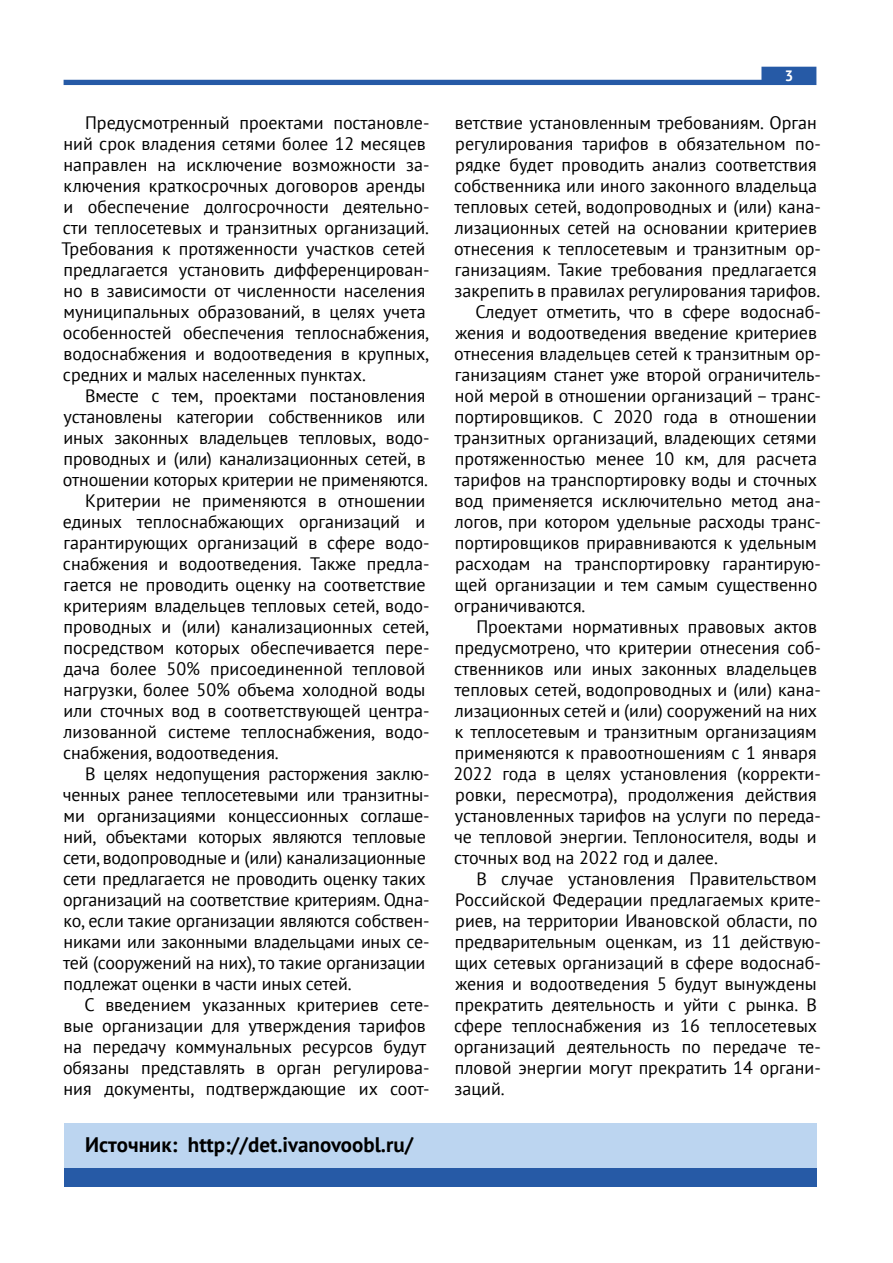
<style>
.page{position:relative;width:893px;height:1263px;background:#fff}
.page>*{position:absolute;margin:0;border:0;box-sizing:border-box;transform-origin:0 0}
.t1{font:700 21px "PT Sans";color:#000}
.t2{font:18px/21px "PT Sans";color:#000}
.t3{font:700 15px "PT Sans";color:#fff}
</style>
<div class="page">
<svg style="left:64px;top:67px;width:752px;height:18px"></svg>
<div style="left:64px;top:1168px;width:752px;height:18px;background:#265aa6"></div>
<div style="left:64px;top:1123px;width:752px;height:45px;background:#bcd5f0"></div>
<p class="t2" style="left:62px;top:111px;width:369px;text-indent:23px">Предусмотренный проектами постановле&shy;ний срок владения сетями более 12 месяцев направлен на исключение возможности за&shy;ключения краткосрочных договоров аренды и обеспечение долгосрочности деятельно&shy;сти теплосетевых и транзитных организаций.<br>Требования к протяженности участков сетей предлагается установить дифференцирован&shy;но в зависимости от численности населения муниципальных образований, в целях учета особенностей обеспечения теплоснабжения, водоснабжения и водоотведения в крупных, средних и малых населенных пунктах.</p>
<p class="t2" style="left:85px;top:385px;width:342px">Вместе с тем, проектами постановления</p>
<p class="t2" style="left:64px;top:406px;width:363px">установлены категории собственников или</p>
<p class="t2" style="left:64px;top:427px;width:367px">иных законных владельцев тепловых, водо-</p>
<p class="t2" style="left:64px;top:448px;width:364px">проводных и (или) канализационных сетей, в</p>
<p class="t2" style="left:63px;top:469px;width:366px">отношении которых критерии не применяются.</p>
<p class="t2" style="left:85px;top:490px;width:342px">Критерии не применяются в отношении</p>
<p class="t2" style="left:63px;top:511px;width:364px">единых теплоснабжающих организаций и</p>
<p class="t2" style="left:64px;top:532px;width:367px">гарантирующих организаций в сфере водо-</p>
<p class="t2" style="left:63px;top:553px;width:368px">снабжения и водоотведения. Также предла-</p>
<p class="t2" style="left:64px;top:574px;width:364px">гается не проводить оценку на соответствие</p>
<p class="t2" style="left:64px;top:595px;width:367px">критериям владельцев тепловых сетей, водо-</p>
<p class="t2" style="left:64px;top:616px;width:367px">проводных и (или) канализационных сетей,</p>
<p class="t2" style="left:64px;top:637px;width:368px">посредством которых обеспечивается пере-</p>
<p class="t2" style="left:64px;top:658px;width:363px">дача более 50% присоединенной тепловой</p>
<p class="t2" style="left:64px;top:679px;width:363px">нагрузки, более 50% объема холодной воды</p>
<p class="t2" style="left:64px;top:700px;width:367px">или сточных вод в соответствующей центра-</p>
<p class="t2" style="left:64px;top:721px;width:368px">лизованной системе теплоснабжения, водо-</p>
<p class="t2" style="left:63px;top:742px;width:217px">снабжения, водоотведения.</p>
<p class="t2" style="left:85px;top:763px;width:346px">В целях недопущения расторжения заклю-</p>
<p class="t2" style="left:63px;top:784px;width:368px">ченных ранее теплосетевыми или транзитны-</p>
<p class="t2" style="left:64px;top:805px;width:367px">ми организациями концессионных соглаше-</p>
<p class="t2" style="left:64px;top:826px;width:364px">ний, объектами которых являются тепловые</p>
<p class="t2" style="left:63px;top:847px;width:364px">сети, водопроводные и (или) канализационные</p>
<p class="t2" style="left:63px;top:868px;width:364px">сети предлагается не проводить оценку таких</p>
<p class="t2" style="left:63px;top:889px;width:368px">организаций на соответствие критериям. Одна-</p>
<p class="t2" style="left:64px;top:910px;width:367px">ко, если такие организации являются собствен-</p>
<p class="t2" style="left:64px;top:931px;width:367px">никами или законными владельцами иных се-</p>
<p class="t2" style="left:63px;top:952px;width:364px">тей (сооружений на них), то такие организации</p>
<p class="t2" style="left:64px;top:973px;width:289px">подлежат оценки в части иных сетей.</p>
<p class="t2" style="left:84px;top:994px;width:347px">С введением указанных критериев сете-</p>
<p class="t2" style="left:64px;top:1015px;width:364px">вые организации для утверждения тарифов</p>
<p class="t2" style="left:64px;top:1036px;width:364px">на передачу коммунальных ресурсов будут</p>
<p class="t2" style="left:63px;top:1057px;width:368px">обязаны представлять в орган регулирова-</p>
<p class="t2" style="left:64px;top:1078px;width:367px">ния документы, подтверждающие их соот-</p>
<p class="t1" style="left:85px;top:1131px;width:330px">Источник: http://det.ivanovoobl.ru/</p>
<p class="t3" style="left:785px;top:66px;width:10px">3</p>
<p class="t2" style="left:455px;top:112px;width:363px">ветствие установленным требованиям. Орган</p>
<p class="t2" style="left:455px;top:133px;width:367px">регулирования тарифов в обязательном по-</p>
<p class="t2" style="left:455px;top:154px;width:363px">рядке будет проводить анализ соответствия</p>
<p class="t2" style="left:454px;top:175px;width:364px">собственника или иного законного владельца</p>
<p class="t2" style="left:454px;top:196px;width:368px">тепловых сетей, водопроводных и (или) кана-</p>
<p class="t2" style="left:455px;top:217px;width:364px">лизационных сетей на основании критериев</p>
<p class="t2" style="left:454px;top:238px;width:368px">отнесения к теплосетевым и транзитным ор-</p>
<p class="t2" style="left:455px;top:259px;width:363px">ганизациям. Такие требования предлагается</p>
<p class="t2" style="left:454px;top:280px;width:367px">закрепить в правилах регулирования тарифов.</p>
<p class="t2" style="left:476px;top:301px;width:347px">Следует отметить, что в сфере водоснаб-</p>
<p class="t2" style="left:455px;top:322px;width:363px">жения и водоотведения введение критериев</p>
<p class="t2" style="left:454px;top:343px;width:368px">отнесения владельцев сетей к транзитным ор-</p>
<p class="t2" style="left:455px;top:364px;width:367px">ганизациям станет уже второй ограничитель-</p>
<p class="t2" style="left:455px;top:385px;width:367px">ной мерой в отношении организаций – транс-</p>
<p class="t2" style="left:455px;top:406px;width:363px">портировщиков. С 2020 года в отношении</p>
<p class="t2" style="left:454px;top:427px;width:364px">транзитных организаций, владеющих сетями</p>
<p class="t2" style="left:455px;top:448px;width:364px">протяженностью менее 10 км, для расчета</p>
<p class="t2" style="left:454px;top:469px;width:364px">тарифов на транспортировку воды и сточных</p>
<p class="t2" style="left:455px;top:490px;width:367px">вод применяется исключительно метод ана-</p>
<p class="t2" style="left:455px;top:511px;width:368px">логов, при котором удельные расходы транс-</p>
<p class="t2" style="left:455px;top:532px;width:363px">портировщиков приравниваются к удельным</p>
<p class="t2" style="left:455px;top:553px;width:367px">расходам на транспортировку гарантирую-</p>
<p class="t2" style="left:455px;top:574px;width:364px">щей организации и тем самым существенно</p>
<p class="t2" style="left:454px;top:595px;width:133px">ограничиваются.</p>
<p class="t2" style="left:476px;top:616px;width:342px">Проектами нормативных правовых актов</p>
<p class="t2" style="left:455px;top:637px;width:368px">предусмотрено, что критерии отнесения соб-</p>
<p class="t2" style="left:454px;top:658px;width:364px">ственников или иных законных владельцев</p>
<p class="t2" style="left:454px;top:679px;width:368px">тепловых сетей, водопроводных и (или) кана-</p>
<p class="t2" style="left:455px;top:700px;width:364px">лизационных сетей и (или) сооружений на них</p>
<p class="t2" style="left:455px;top:721px;width:363px">к теплосетевым и транзитным организациям</p>
<p class="t2" style="left:455px;top:742px;width:363px">применяются к правоотношениям с 1 января</p>
<p class="t2" style="left:453px;top:763px;width:369px">2022 года в целях установления (корректи-</p>
<p class="t2" style="left:455px;top:784px;width:363px">ровки, пересмотра), продолжения действия</p>
<p class="t2" style="left:455px;top:805px;width:367px">установленных тарифов на услуги по переда-</p>
<p class="t2" style="left:454px;top:826px;width:364px">че тепловой энергии. Теплоносителя, воды и</p>
<p class="t2" style="left:454px;top:847px;width:265px">сточных вод на 2022 год и далее.</p>
<p class="t2" style="left:476px;top:868px;width:342px">В случае установления Правительством</p>
<p class="t2" style="left:455px;top:889px;width:367px">Российской Федерации предлагаемых крите-</p>
<p class="t2" style="left:455px;top:910px;width:364px">риев, на территории Ивановской области, по</p>
<p class="t2" style="left:455px;top:931px;width:368px">предварительным оценкам, из 11 действую-</p>
<p class="t2" style="left:455px;top:952px;width:367px">щих сетевых организаций в сфере водоснаб-</p>
<p class="t2" style="left:455px;top:973px;width:363px">жения и водоотведения 5 будут вынуждены</p>
<p class="t2" style="left:455px;top:994px;width:364px">прекратить деятельность и уйти с рынка. В</p>
<p class="t2" style="left:454px;top:1015px;width:364px">сфере теплоснабжения из 16 теплосетевых</p>
<p class="t2" style="left:454px;top:1036px;width:368px">организаций деятельность по передаче те-</p>
<p class="t2" style="left:455px;top:1057px;width:368px">пловой энергии могут прекратить 14 органи-</p>
<p class="t2" style="left:454px;top:1078px;width:52px">заций.</p>
</div>
